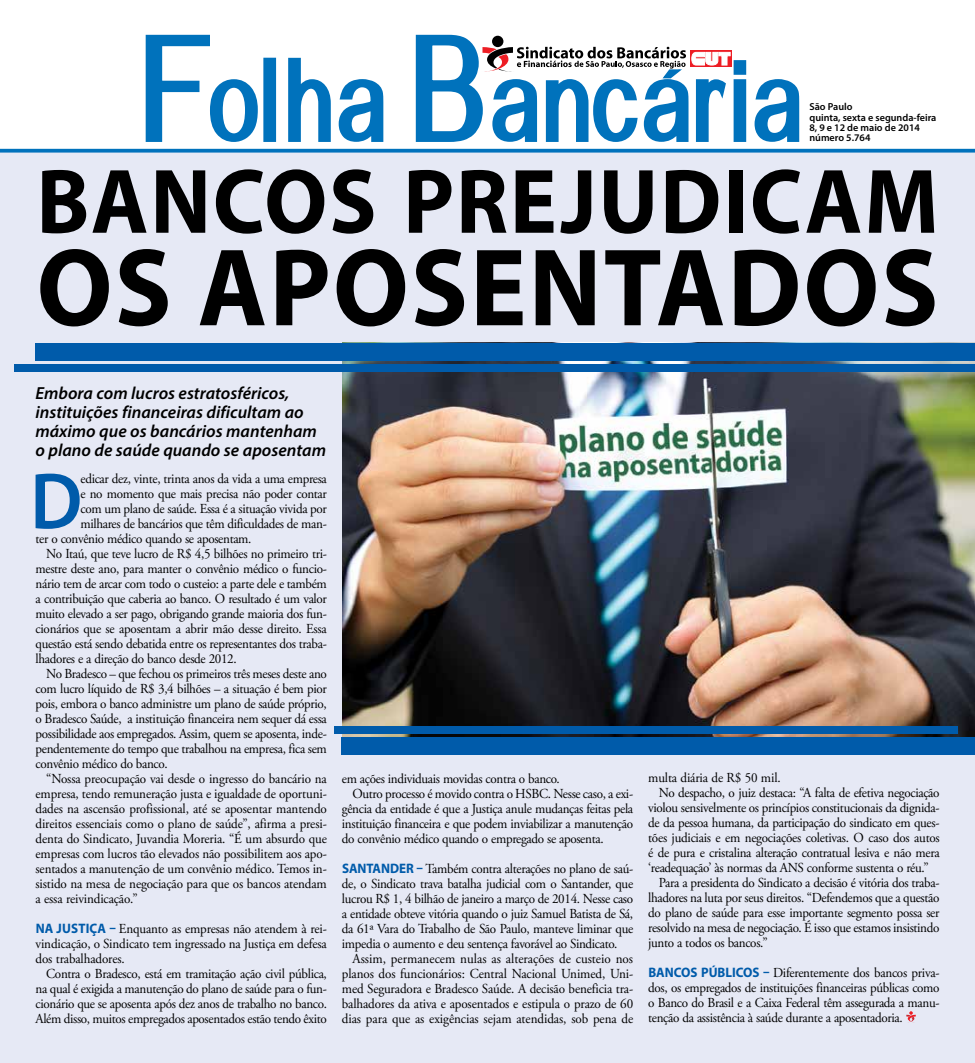
<style>
.page{position:relative;width:975px;height:1063px;background:#fff}
.page>*{position:absolute;margin:0;border:0;box-sizing:border-box;transform-origin:0 0}
.t1{font:115px "Alido";letter-spacing:.055em;color:#0072bc;scale:.81 1}
.t2{font:700 111.25px "Myriad Pro";letter-spacing:.02em;color:#000;scale:.95 1}
.t3{font:700 92.5px "Myriad Pro";letter-spacing:.02em;color:#000;scale:.95 1}
.t4{font:600 80.5px "Myriad Pro";color:#005baa;scale:.95 1}
.t5{font:italic 600 17.5px/18.8px "Myriad Pro";color:#000}
.t6{font:13.75px/15px "Adobe Garamond Pro";letter-spacing:-.025em;color:#000;text-align:justify;scale:.95 1}
.t7{font:600 10.12px/10.1px "Myriad Pro";color:#000}
.s1{font-size:152.5px}
.s2{font-family:"Myriad Pro";font-weight:700;color:#005baa}
</style>
<div class="page">
<div style="left:0;top:151px;width:974px;height:912px;background:#e6e9f5"></div>
<svg style="left:906px;top:1011px;width:10px;height:12px"></svg>
<img style="left:342px;top:361px;width:632px;height:376px">
<svg style="left:145px;top:34px;width:113px;height:108px"></svg>
<div style="left:263px;top:58px;width:13px;height:84px;border:4px solid #0072bc"></div>
<svg style="left:288px;top:57px;width:96px;height:85px"></svg>
<svg style="left:0;top:149px;width:974px;height:4px;background:#187ec2"></svg>
<svg style="left:415px;top:34px;width:385px;height:108px"></svg>
<div style="left:35px;top:343px;width:939px;height:18px;background:#005baa"></div>
<div style="left:342px;top:737px;width:632px;height:18px;background:#005baa"></div>
<div style="left:334px;top:726px;width:623px;height:7px;background:#005baa"></div>
<div style="left:14px;top:364px;width:960px;height:8px;background:#005baa"></div>
<h1 class="t1" style="left:141px;top:38px;width:815px"><span class="s1">F</span>olha <span class="s1">B</span>ancaria</h1>
<p class="t7" style="left:809px;top:102px;width:128px">São Paulo<br>quinta, sexta e segunda-feira<br>8, 9 e 12 de maio de 2014 número 5.764</p>
<h3 class="t3" style="left:36px;top:141px;width:951px">BANCOS PREJUDICAM</h3>
<h2 class="t2" style="left:37px;top:215px;width:950px">OS APOSENTADOS</h2>
<p class="t5" style="left:35px;top:384px;width:292px">Embora com lucros estratosféricos, instituições financeiras dificultam ao máximo que os bancários mantenham o plano de saúde quando se aposentam</p>
<h3 class="t4" style="left:30px;top:450px;width:56px">D</h3>
<p class="t6" style="left:80px;top:472px;width:261px">edicar dez, vinte, trinta anos da vida a uma empresa</p>
<p class="t6" style="left:80px;top:487px;width:261px">e no momento que mais precisa não poder contar</p>
<p class="t6" style="left:80px;top:502px;width:261px">com um plano de saúde. Essa é a situação vivida por</p>
<p class="t6" style="left:80px;top:517px;width:261px">milhares de bancários que têm dificuldades de man-</p>
<p class="t6" style="left:36px;top:532px;width:229px">ter o convênio médico quando se aposentam.</p>
<p class="t6" style="left:46px;top:547px;width:297px">No Itaú, que teve lucro de R$ 4,5 bilhões no primeiro tri-</p>
<p class="t6" style="left:36px;top:562px;width:308px">mestre deste ano, para manter o convênio médico o funcio-</p>
<p class="t6" style="left:36px;top:577px;width:308px">nário tem de arcar com todo o custeio: a parte dele e também</p>
<p class="t6" style="left:36px;top:592px;width:308px">a contribuição que caberia ao banco. O resultado é um valor</p>
<p class="t6" style="left:36px;top:607px;width:308px">muito elevado a ser pago, obrigando grande maioria dos fun-</p>
<p class="t6" style="left:36px;top:622px;width:308px">cionários que se aposentam a abrir mão desse direito. Essa</p>
<p class="t6" style="left:36px;top:637px;width:308px">questão está sendo debatida entre os representantes dos traba-</p>
<p class="t6" style="left:36px;top:652px;width:213px">lhadores e a direção do banco desde 2012.</p>
<p class="t6" style="left:46px;top:667px;width:297px">No Bradesco – que fechou os primeiros três meses deste ano</p>
<p class="t6" style="left:36px;top:682px;width:308px">com lucro líquido de R$ 3,4 bilhões – a situação é bem pior</p>
<p class="t6" style="left:36px;top:697px;width:308px">pois, embora o banco administre um plano de saúde próprio,</p>
<p class="t6" style="left:36px;top:712px;width:308px">o Bradesco Saúde, a instituição financeira nem sequer dá essa</p>
<p class="t6" style="left:36px;top:727px;width:308px">possibilidade aos empregados. Assim, quem se aposenta, inde-</p>
<p class="t6" style="left:36px;top:742px;width:308px">pendentemente do tempo que trabalhou na empresa, fica sem</p>
<p class="t6" style="left:36px;top:757px;width:140px">convênio médico do banco.</p>
<p class="t6" style="left:46px;top:772px;width:297px">“Nossa preocupação vai desde o ingresso do bancário na</p>
<p class="t6" style="left:36px;top:787px;width:308px">empresa, tendo remuneração justa e igualdade de oportuni-</p>
<p class="t6" style="left:36px;top:802px;width:308px">dades na ascensão profissional, até se aposentar mantendo</p>
<p class="t6" style="left:36px;top:817px;width:308px">direitos essenciais como o plano de saúde”, afirma a presi-</p>
<p class="t6" style="left:36px;top:832px;width:308px">denta do Sindicato, Juvandia Moreria. “É um absurdo que</p>
<p class="t6" style="left:36px;top:847px;width:308px">empresas com lucros tão elevados não possibilitem aos apo-</p>
<p class="t6" style="left:36px;top:862px;width:308px">sentados a manutenção de um convênio médico. Temos in-</p>
<p class="t6" style="left:36px;top:877px;width:308px">sistido na mesa de negociação para que os bancos atendam</p>
<p class="t6" style="left:36px;top:892px;width:109px">a essa reivindicação.”</p>
<p class="t6" style="left:36px;top:922px;width:308px"><span class="s2">NA JUSTIÇA –</span> Enquanto as empresas não atendem à rei&shy;vindicação, o Sindicato tem ingressado na Justiça em defesa dos trabalhadores.</p>
<p class="t6" style="left:36px;top:967px;width:308px;text-indent:11px">Contra o Bradesco, está em tramitação ação civil pública, na qual é exigida a manutenção do plano de saúde para o fun&shy;cionário que se aposenta após dez anos de trabalho no banco.<br>Além disso, muitos empregados aposentados estão tendo êxito</p>
<p class="t6" style="left:342px;top:772px;width:231px">em ações individuais movidas contra o banco.</p>
<p class="t6" style="left:352px;top:787px;width:297px">Outro processo é movido contra o HSBC. Nesse caso, a exi-</p>
<p class="t6" style="left:342px;top:802px;width:308px">gência da entidade é que a Justiça anule mudanças feitas pela</p>
<p class="t6" style="left:342px;top:817px;width:308px">instituição financeira e que podem inviabilizar a manutenção</p>
<p class="t6" style="left:342px;top:832px;width:277px">do convênio médico quando o empregado se aposenta.</p>
<p class="t6" style="left:342px;top:862px;width:308px"><span class="s2">SANTANDER –</span> Também contra alterações no plano de saú&shy;de, o Sindicato trava batalha judicial com o Santander, que lucrou R$ 1, 4 bilhão de janeiro a março de 2014. Nesse caso a entidade obteve vitória quando o juiz Samuel Batista de Sá, da 61ª Vara do Trabalho de São Paulo, manteve liminar que impedia o aumento e deu sentença favorável ao Sindicato.</p>
<p class="t6" style="left:342px;top:952px;width:308px;text-indent:11px">Assim, permanecem nulas as alterações de custeio nos planos dos funcionários: Central Nacional Unimed, Uni&shy;med Seguradora e Bradesco Saúde. A decisão beneficia tra&shy;balhadores da ativa e aposentados e estipula o prazo de 60 dias para que as exigências sejam atendidas, sob pena de</p>
<p class="t6" style="left:648px;top:771px;width:141px">multa diária de R$ 50 mil.</p>
<p class="t6" style="left:658px;top:786px;width:297px">No despacho, o juiz destaca: “A falta de efetiva negociação</p>
<p class="t6" style="left:648px;top:801px;width:308px">violou sensivelmente os princípios constitucionais da dignida-</p>
<p class="t6" style="left:648px;top:816px;width:308px">de da pessoa humana, da participação do sindicato em ques-</p>
<p class="t6" style="left:648px;top:831px;width:308px">tões judiciais e em negociações coletivas. O caso dos autos</p>
<p class="t6" style="left:648px;top:846px;width:308px">é de pura e cristalina alteração contratual lesiva e não mera</p>
<p class="t6" style="left:648px;top:861px;width:297px">‘readequação’ às normas da ANS conforme sustenta o réu.”</p>
<p class="t6" style="left:658px;top:876px;width:297px">Para a presidenta do Sindicato a decisão é vitória dos traba-</p>
<p class="t6" style="left:648px;top:891px;width:308px">lhadores na luta por seus direitos. “Defendemos que a questão</p>
<p class="t6" style="left:648px;top:906px;width:308px">do plano de saúde para esse importante segmento possa ser</p>
<p class="t6" style="left:648px;top:921px;width:308px">resolvido na mesa de negociação. É isso que estamos insistindo</p>
<p class="t6" style="left:648px;top:936px;width:127px">junto a todos os bancos.”</p>
<p class="t6" style="left:648px;top:966px;width:308px"><span class="s2">BANCOS PÚBLICOS –</span> Diferentemente dos bancos priva&shy;dos, os empregados de instituições financeiras públicas como o Banco do Brasil e a Caixa Federal têm assegurada a manu&shy;tenção da assistência à saúde durante a aposentadoria.</p>
</div>
